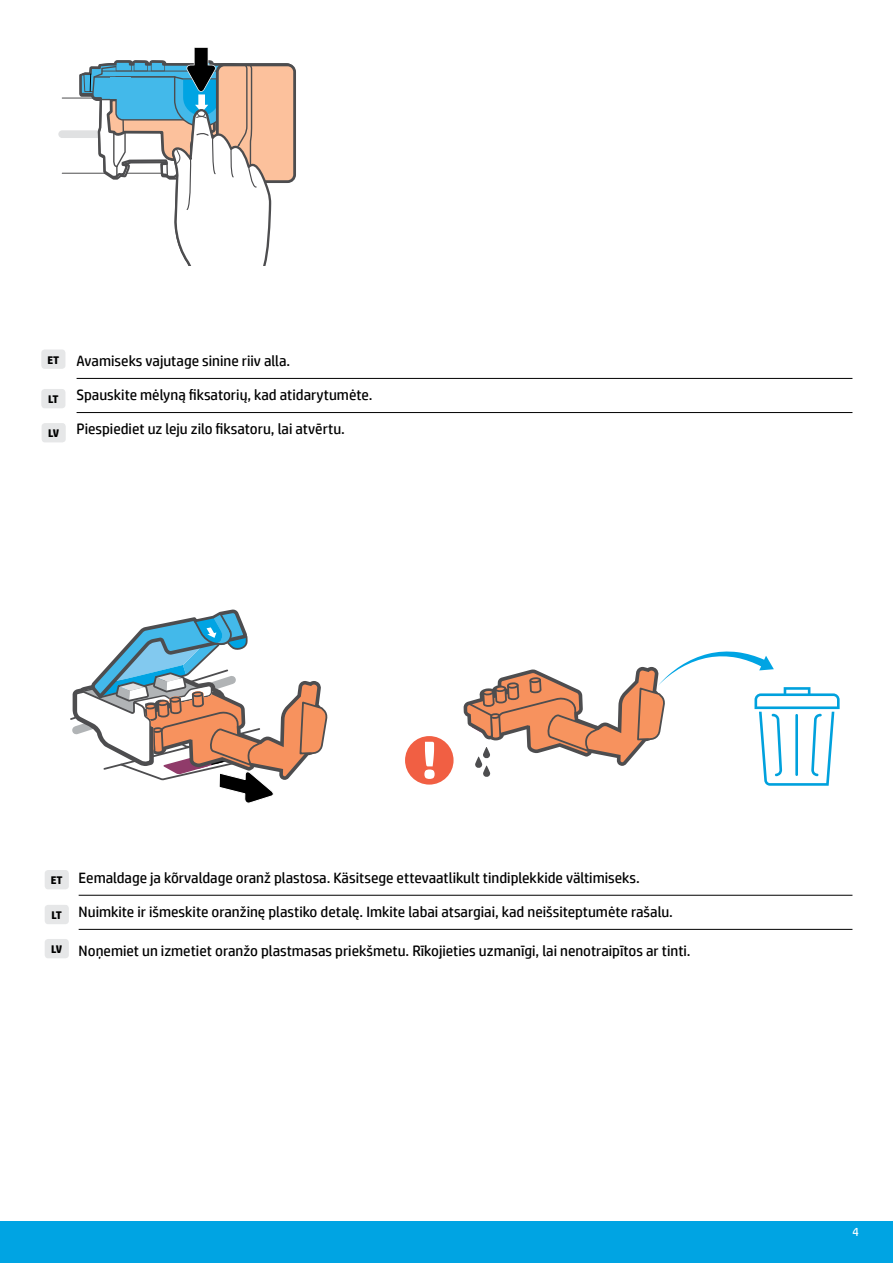
<style>
.page{position:relative;width:893px;height:1263px;background:#fff}
.page>*{position:absolute;margin:0;border:0;box-sizing:border-box;transform-origin:0 0}
.t1{font:15px "HP Simplified";color:#000}
.t2{font:12px "HP Simplified";color:#fff}
.t3{font:700 11.1px "HP Simplified";letter-spacing:-.07em;color:#000}
</style>
<div class="page">
<div style="left:0;top:1222px;width:893px;height:41px;background:#00a4e3"></div>
<hr style="left:62px;top:98px;width:217px;height:1px;background:#4d4d4f">
<div style="left:58px;top:130px;width:225px;height:8px;background:#e0e1e2;border-radius:4px"></div>
<hr style="left:62px;top:173px;width:217px;height:1px;background:#4d4d4f">
<svg style="left:78px;top:47px;width:218px;height:218px"></svg>
<svg style="left:70px;top:609px;width:258px;height:194px"></svg>
<svg style="left:463px;top:651px;width:377px;height:135px"></svg>
<div style="left:405px;top:736px;width:49px;height:49px;background:#f15f43;border-radius:50%"></div>
<svg style="left:424px;top:742px;width:11px;height:37px"></svg>
<hr style="left:77px;top:378px;width:775px;height:1px;background:#000">
<hr style="left:77px;top:412px;width:775px;height:1px;background:#000">
<div style="left:41px;top:349px;width:24px;height:20px;background:#e6e7e8;border-radius:3px"></div>
<div style="left:41px;top:389px;width:24px;height:19px;background:#e6e7e8;border-radius:3px"></div>
<div style="left:42px;top:423px;width:24px;height:19px;background:#e6e7e8;border-radius:3px"></div>
<hr style="left:79px;top:895px;width:773px;height:1px;background:#000">
<hr style="left:79px;top:929px;width:773px;height:1px;background:#000">
<div style="left:45px;top:870px;width:24px;height:19px;background:#e6e7e8;border-radius:3px"></div>
<div style="left:45px;top:939px;width:24px;height:19px;background:#e6e7e8;border-radius:3px"></div>
<div style="left:45px;top:905px;width:24px;height:19px;background:#e6e7e8;border-radius:3px"></div>
<p class="t3" style="left:47px;top:353px;width:13px">ET</p>
<p class="t3" style="left:48px;top:392px;width:12px">LT</p>
<p class="t3" style="left:48px;top:426px;width:13px">LV</p>
<p class="t1" style="left:77px;top:351px;width:215px">Avamiseks vajutage sinine riiv alla.</p>
<p class="t1" style="left:77px;top:385px;width:298px">Spauskite mėlyną fiksatorių, kad atidarytumėte.</p>
<p class="t1" style="left:77px;top:419px;width:270px">Piespiediet uz leju zilo fiksatoru, lai atvērtu.</p>
<p class="t3" style="left:51px;top:873px;width:13px">ET</p>
<p class="t3" style="left:52px;top:908px;width:12px">LT</p>
<p class="t3" style="left:51px;top:942px;width:13px">LV</p>
<p class="t1" style="left:79px;top:868px;width:563px">Eemaldage ja kõrvaldage oranž plastosa. Käsitsege ettevaatlikult tindiplekkide vältimiseks.</p>
<p class="t1" style="left:79px;top:902px;width:596px">Nuimkite ir išmeskite oranžinę plastiko detalę. Imkite labai atsargiai, kad neišsiteptumėte rašalu.</p>
<p class="t1" style="left:79px;top:941px;width:614px">Noņemiet un izmetiet oranžo plastmasas priekšmetu. Rīkojieties uzmanīgi, lai nenotraipītos ar tinti.</p>
<p class="t2" style="left:852px;top:1224px;width:8px">4</p>
</div>
